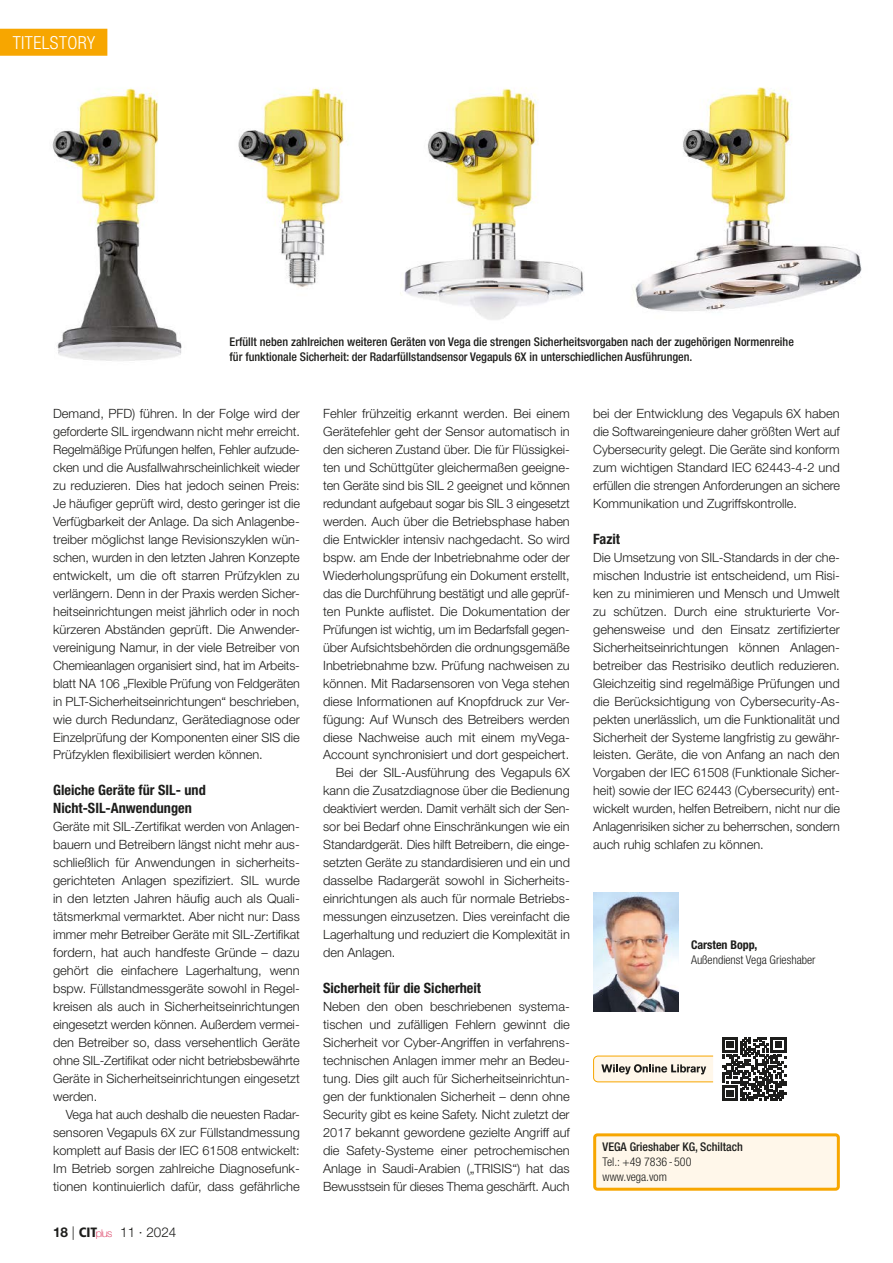
<style>
.page{position:relative;width:893px;height:1263px;background:#fff}
.page>*{position:absolute;margin:0;border:0;box-sizing:border-box;transform-origin:0 0}
.t1{font:300 condensed 18px "Helvetica Neue LT Std";letter-spacing:.025em;color:#fff}
.t2{font:700 condensed 14.25px/18px "Helvetica Neue LT Std";color:#1d1d1b}
.t3{font:300 13.5px "Helvetica Neue LT Std";color:#1d1d1b}
.t4{font:300 12.75px/18px "Helvetica Neue LT Std";color:#1d1d1b;text-align:justify}
.t5{font:500 condensed 12px/15px "Helvetica Neue LT Std";color:#1d1d1b}
.t6{font:300 condensed 12px/15px "Helvetica Neue LT Std";color:#1d1d1b}
.t7{font:700 condensed 12px "Helvetica Neue LT Std";color:#1d1d1b}
.s1{font-weight:700}
.s2{font-family:"Frutiger LT Std";font-weight:900;font-stretch:condensed}
.s3{font-weight:100;font-size:10.65px;color:#d4103e}
</style>
<div class="page">
<div style="left:595px;top:1135px;width:243px;height:54px;background:#fff7ea;border-radius:3px"></div>
<div style="left:593px;top:1133px;width:247px;height:58px;border:3px solid #f7a600;border-radius:3px"></div>
<img style="left:593px;top:893px;width:85px;height:118px">
<div style="left:0;top:29px;width:107px;height:27px;background:#f7a600"></div>
<svg style="left:593px;top:1055px;width:121px;height:27px;background:#e3d7c2"></svg>
<svg style="left:722px;top:1037px;width:64px;height:64px"></svg>
<img style="left:52px;top:87px;width:810px;height:274px">
<h1 class="t1" style="left:13px;top:32px;width:84px">Titelstory</h1>
<p class="t5" style="left:230px;top:334px;width:566px">Erfüllt neben zahlreichen weiteren Geräten von Vega die strengen Sicherheitsvorgaben nach der zugehörigen Normenreihe für funktionale Sicherheit: der Radarfüllstandsensor Vegapuls 6X in unterschiedlichen Ausführungen.</p>
<p class="t4" style="left:53px;top:404px;width:248px">Demand, PFD) führen. In der Folge wird der geforderte SIL irgendwann nicht mehr erreicht.<br>Regelmäßige Prüfungen helfen, Fehler aufzude&shy;cken und die Ausfallwahrscheinlichkeit wieder zu reduzieren. Dies hat jedoch seinen Preis:<br>Je häufiger geprüft wird, desto geringer ist die Verfügbarkeit der Anlage. Da sich Anlagenbe&shy;treiber möglichst lange Revisionszyklen wün&shy;schen, wurden in den letzten Jahren Konzepte entwickelt, um die oft starren Prüfzyklen zu verlängern. Denn in der Praxis werden Sicher&shy;heitseinrichtungen meist jährlich oder in noch kürzeren Abständen geprüft. Die Anwender&shy;vereinigung Namur, in der viele Betreiber von Chemieanlagen organisiert sind, hat im Arbeits&shy;blatt NA 106 „Flexible Prüfung von Feldgeräten in PLT-Sicherheitseinrichtungen“ beschrieben, wie durch Redundanz, Gerätediagnose oder Einzelprüfung der Komponenten einer SIS die Prüfzyklen flexibilisiert werden können.</p>
<p class="t2" style="left:53px;top:781px;width:154px">Gleiche Geräte für SIL- und<br>Nicht-SIL-Anwendungen</p>
<p class="t4" style="left:53px;top:817px;width:248px">Geräte mit SIL-Zertifikat werden von Anlagen&shy;bauern und Betreibern längst nicht mehr aus&shy;schließlich für Anwendungen in sicherheits&shy;gerichteten Anlagen spezifiziert. SIL wurde in den letzten Jahren häufig auch als Quali&shy;tätsmerkmal vermarktet. Aber nicht nur: Dass immer mehr Betreiber Geräte mit SIL-Zertifikat fordern, hat auch handfeste Gründe – dazu gehört die einfachere Lagerhaltung, wenn bspw. Füllstandmessgeräte sowohl in Regel&shy;kreisen als auch in Sicherheitseinrichtungen eingesetzt werden können. Außerdem vermei&shy;den Betreiber so, dass versehentlich Geräte ohne SIL-Zertifikat oder nicht betriebsbewährte Geräte in Sicherheitseinrichtungen eingesetzt werden.</p>
<p class="t4" style="left:53px;top:1105px;width:248px;text-indent:13px">Vega hat auch deshalb die neuesten Radar&shy;sensoren Vegapuls 6X zur Füllstandmessung komplett auf Basis der IEC 61508 entwickelt:<br>Im Betrieb sorgen zahlreiche Diagnosefunk&shy;tionen kontinuierlich dafür, dass gefährliche</p>
<p class="t3" style="left:53px;top:1224px;width:125px"><span class="s1">18</span> | <span class="s2">CIT</span><span class="s3">plus</span> 11 · 2024</p>
<p class="t4" style="left:323px;top:404px;width:248px">Fehler frühzeitig erkannt werden. Bei einem</p>
<p class="t4" style="left:323px;top:422px;width:248px">Gerätefehler geht der Sensor automatisch in</p>
<p class="t4" style="left:323px;top:440px;width:248px">den sicheren Zustand über. Die für Flüssigkei-</p>
<p class="t4" style="left:323px;top:458px;width:248px">ten und Schüttgüter gleichermaßen geeigne-</p>
<p class="t4" style="left:323px;top:476px;width:248px">ten Geräte sind bis SIL 2 geeignet und können</p>
<p class="t4" style="left:323px;top:494px;width:248px">redundant aufgebaut sogar bis SIL 3 eingesetzt</p>
<p class="t4" style="left:323px;top:512px;width:248px">werden. Auch über die Betriebsphase haben</p>
<p class="t4" style="left:323px;top:530px;width:248px">die Entwickler intensiv nachgedacht. So wird</p>
<p class="t4" style="left:323px;top:548px;width:248px">bspw. am Ende der Inbetriebnahme oder der</p>
<p class="t4" style="left:323px;top:566px;width:248px">Wiederholungsprüfung ein Dokument erstellt,</p>
<p class="t4" style="left:323px;top:584px;width:248px">das die Durchführung bestätigt und alle geprüf-</p>
<p class="t4" style="left:323px;top:602px;width:248px">ten Punkte auflistet. Die Dokumentation der</p>
<p class="t4" style="left:323px;top:620px;width:248px">Prüfungen ist wichtig, um im Bedarfsfall gegen-</p>
<p class="t4" style="left:323px;top:638px;width:248px">über Aufsichtsbehörden die ordnungsgemäße</p>
<p class="t4" style="left:323px;top:656px;width:248px">Inbetriebnahme bzw. Prüfung nachweisen zu</p>
<p class="t4" style="left:323px;top:674px;width:248px">können. Mit Radarsensoren von Vega stehen</p>
<p class="t4" style="left:323px;top:692px;width:248px">diese Informationen auf Knopfdruck zur Ver-</p>
<p class="t4" style="left:323px;top:710px;width:248px">fügung: Auf Wunsch des Betreibers werden</p>
<p class="t4" style="left:323px;top:728px;width:248px">diese Nachweise auch mit einem myVega-</p>
<p class="t4" style="left:323px;top:746px;width:248px">Account synchronisiert und dort gespeichert.</p>
<p class="t4" style="left:336px;top:764px;width:235px">Bei der SIL-Ausführung des Vegapuls 6X</p>
<p class="t4" style="left:323px;top:782px;width:248px">kann die Zusatzdiagnose über die Bedienung</p>
<p class="t4" style="left:323px;top:799px;width:248px">deaktiviert werden. Damit verhält sich der Sen-</p>
<p class="t4" style="left:323px;top:817px;width:248px">sor bei Bedarf ohne Einschränkungen wie ein</p>
<p class="t4" style="left:323px;top:835px;width:248px">Standardgerät. Dies hilft Betreibern, die einge-</p>
<p class="t4" style="left:323px;top:853px;width:248px">setzten Geräte zu standardisieren und ein und</p>
<p class="t4" style="left:323px;top:871px;width:248px">dasselbe Radargerät sowohl in Sicherheits-</p>
<p class="t4" style="left:323px;top:889px;width:248px">einrichtungen als auch für normale Betriebs-</p>
<p class="t4" style="left:323px;top:907px;width:248px">messungen einzusetzen. Dies vereinfacht die</p>
<p class="t4" style="left:323px;top:925px;width:248px">Lagerhaltung und reduziert die Komplexität in</p>
<p class="t4" style="left:323px;top:943px;width:74px">den Anlagen.</p>
<p class="t2" style="left:323px;top:979px;width:159px">Sicherheit für die Sicherheit</p>
<p class="t4" style="left:323px;top:997px;width:248px">Neben den oben beschriebenen systema&shy;tischen und zufälligen Fehlern gewinnt die Sicherheit vor Cyber-Angriffen in verfahrens&shy;technischen Anlagen immer mehr an Bedeu&shy;tung. Dies gilt auch für Sicherheitseinrichtun&shy;gen der funktionalen Sicherheit – denn ohne Security gibt es keine Safety. Nicht zuletzt der 2017 bekannt gewordene gezielte Angriff auf die Safety-Systeme einer petrochemischen Anlage in Saudi-Arabien („TRISIS“) hat das Bewusstsein für dieses Thema geschärft. Auch</p>
<p class="t4" style="left:593px;top:404px;width:248px">bei der Entwicklung des Vegapuls 6X haben die Softwareingenieure daher größten Wert auf Cybersecurity gelegt. Die Geräte sind konform zum wichtigen Standard IEC 62443-4-2 und erfüllen die strengen Anforderungen an sichere Kommunikation und Zugriffskontrolle.</p>
<p class="t2" style="left:593px;top:530px;width:28px">Fazit</p>
<p class="t4" style="left:593px;top:548px;width:248px">Die Umsetzung von SIL-Standards in der che&shy;mischen Industrie ist entscheidend, um Risi&shy;ken zu minimieren und Mensch und Umwelt zu schützen. Durch eine strukturierte Vor&shy;gehensweise und den Einsatz zertifizierter Sicherheitseinrichtungen können Anlagen&shy;betreiber das Restrisiko deutlich reduzieren.<br>Gleichzeitig sind regelmäßige Prüfungen und die Berücksichtigung von Cybersecurity-As&shy;pekten unerlässlich, um die Funktionalität und Sicherheit der Systeme langfristig zu gewähr&shy;leisten. Geräte, die von Anfang an nach den Vorgaben der IEC 61508 (Funktionale Sicher&shy;heit) sowie der IEC 62443 (Cybersecurity) ent&shy;wickelt wurden, helfen Betreibern, nicht nur die Anlagenrisiken sicher zu beherrschen, sondern auch ruhig schlafen zu können.</p>
<p class="t7" style="left:691px;top:937px;width:68px">Carsten Bopp,</p>
<p class="t6" style="left:691px;top:952px;width:126px">Außendienst Vega Grieshaber</p>
<p class="t5" style="left:603px;top:1139px;width:142px">VEGA Grieshaber KG, Schiltach</p>
<p class="t6" style="left:603px;top:1154px;width:90px">Tel.: +49 7836 - 500 www.vega.vom</p>
</div>
